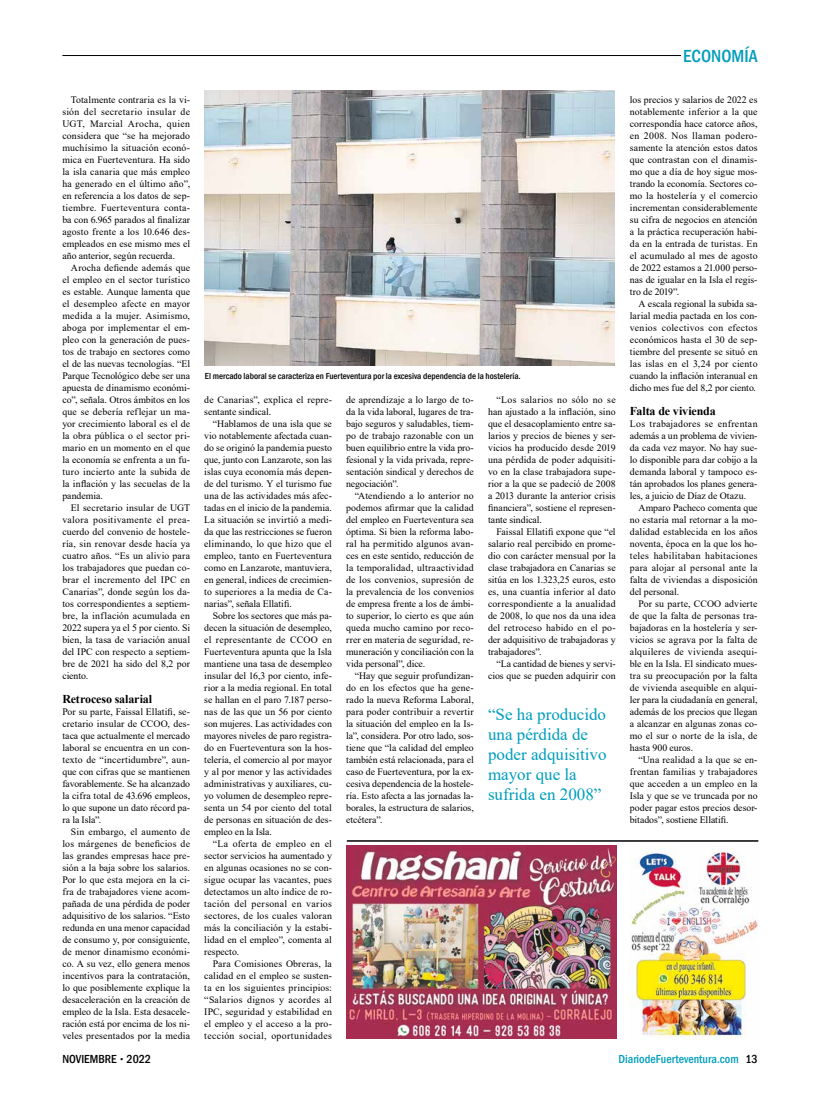
<style>
.page{position:relative;width:820px;height:1106px;background:#fff}
.page>*{position:absolute;margin:0;border:0;box-sizing:border-box;transform-origin:0 0}
.t1{font:500 condensed 18px "Franklin Gothic";color:#009dbc}
.t2{font:17px/20px "Times New Roman";color:#009dbc}
.t3{font:700 12px "Times New Roman";letter-spacing:-.01em;color:#000}
.t4{font:500 condensed 12px "Franklin Gothic";color:#009dbc}
.t5{font:500 condensed 12px "Franklin Gothic";color:#000}
.t6{font:9.8px/12px "Times New Roman";letter-spacing:.005em;color:#000;text-align:justify}
.t7{font:500 condensed 9px "Franklin Gothic";color:#000}
.s1{font-size:8px}
.s2{color:#000}
</style>
<div class="page">
<hr style="left:62px;top:55px;width:618px;height:1px;background:#000">
<img style="left:630px;top:846px;width:127px;height:193px">
<hr style="left:347px;top:840px;width:411px;height:1px;background:#000">
<img style="left:347px;top:846px;width:268px;height:192px">
<img style="left:205px;top:91px;width:409px;height:274px">
<p class="t6" style="left:62px;top:93px;width:129px;text-indent:9px">Totalmente contraria es la vi&shy;sión del secretario insular de UGT, Marcial Arocha, quien considera que “se ha mejorado muchísimo la situación econó&shy;mica en Fuerteventura. Ha sido la isla canaria que más empleo ha generado en el último año”, en referencia a los datos de sep&shy;tiembre. Fuerteventura conta&shy;ba con 6.965 parados al finalizar agosto frente a los 10.646 des&shy;empleados en ese mismo mes el año anterior, según recuerda.</p>
<p class="t6" style="left:62px;top:261px;width:129px;text-indent:9px">Arocha defiende además que el empleo en el sector turístico es estable. Aunque lamenta que el desempleo afecte en mayor medida a la mujer. Asimismo, aboga por implementar el em&shy;pleo con la generación de pues&shy;tos de trabajo en sectores como el de las nuevas tecnologías. “El Parque Tecnológico debe ser una apuesta de dinamismo económi&shy;co”, señala. Otros ámbitos en los que se debería reflejar un ma&shy;yor crecimiento laboral es el de la obra pública o el sector pri&shy;mario en un momento en el que la economía se enfrenta a un fu&shy;turo incierto ante la subida de la inflación y las secuelas de la pandemia.</p>
<p class="t6" style="left:62px;top:501px;width:129px;text-indent:9px">El secretario insular de UGT valora positivamente el prea&shy;cuerdo del convenio de hostele&shy;ría, sin renovar desde hacía ya cuatro años. “Es un alivio para los trabajadores que puedan co&shy;brar el incremento del IPC en Canarias”, donde según los da&shy;tos correspondientes a septiem&shy;bre, la inflación acumulada en 2022 supera ya el 5 por ciento. Si bien, la tasa de variación anual del IPC con respecto a septiem&shy;bre de 2021 ha sido del 8,2 por ciento.</p>
<p class="t3" style="left:62px;top:690px;width:91px">Retroceso salarial</p>
<p class="t6" style="left:62px;top:705px;width:129px">Por su parte, Faissal Ellatifi, se&shy;cretario insular de CCOO, des&shy;taca que actualmente el mercado laboral se encuentra en un con&shy;texto de “incertidumbre”, aun&shy;que con cifras que se mantienen favorablemente. Se ha alcanzado la cifra total de 43.696 empleos, lo que supone un dato récord pa&shy;ra la Isla”.</p>
<p class="t6" style="left:62px;top:825px;width:129px;text-indent:9px">Sin embargo, el aumento de los márgenes de beneficios de las grandes empresas hace pre&shy;sión a la baja sobre los salarios.<br>Por lo que esta mejora en la ci&shy;fra de trabajadores viene acom&shy;pañada de una pérdida de poder adquisitivo de los salarios. “Esto redunda en una menor capacidad de consumo y, por consiguiente, de menor dinamismo económi&shy;co. A su vez, ello genera menos incentivos para la contratación, lo que posiblemente explique la desaceleración en la creación de empleo de la Isla. Esta desacele&shy;ración está por encima de los ni&shy;veles presentados por la media</p>
<p class="t7" style="left:205px;top:370px;width:317px">El mercado laboral se caracteriza en Fuerteventura por la excesiva dependencia de la hostelería.</p>
<p class="t6" style="left:204px;top:393px;width:129px">de Canarias”, explica el repre&shy;sentante sindical.</p>
<p class="t6" style="left:204px;top:417px;width:129px;text-indent:9px">“Hablamos de una isla que se vio notablemente afectada cuan&shy;do se originó la pandemia puesto que, junto con Lanzarote, son las islas cuya economía más depen&shy;de del turismo. Y el turismo fue una de las actividades más afec&shy;tadas en el inicio de la pandemia.<br>La situación se invirtió a medi&shy;da que las restricciones se fueron eliminando, lo que hizo que el empleo, tanto en Fuerteventura como en Lanzarote, mantuviera, en general, índices de crecimien&shy;to superiores a la media de Ca&shy;narias”, señala Ellatifi.</p>
<p class="t6" style="left:204px;top:609px;width:129px;text-indent:9px">Sobre los sectores que más pa&shy;decen la situación de desempleo, el representante de CCOO en Fuerteventura apunta que la Isla mantiene una tasa de desempleo insular del 16,3 por ciento, infe&shy;rior a la media regional. En total se hallan en el paro 7.187 perso&shy;nas de las que un 56 por ciento son mujeres. Las actividades con mayores niveles de paro registra&shy;do en Fuerteventura son la hos&shy;telería, el comercio al por mayor y al por menor y las actividades administrativas y auxiliares, cu&shy;yo volumen de desempleo repre&shy;senta un 54 por ciento del total de personas en situación de des&shy;empleo en la Isla.</p>
<p class="t6" style="left:204px;top:837px;width:129px;text-indent:9px">“La oferta de empleo en el sector servicios ha aumentado y en algunas ocasiones no se con&shy;sigue ocupar las vacantes, pues detectamos un alto índice de ro&shy;tación del personal en varios sectores, de los cuales valoran más la conciliación y la estabi&shy;lidad en el empleo”, comenta al respecto.</p>
<p class="t6" style="left:204px;top:957px;width:129px;text-indent:9px">Para Comisiones Obreras, la calidad en el empleo se susten&shy;ta en los siguientes principios: “Salarios dignos y acordes al IPC, seguridad y estabilidad en el empleo y el acceso a la pro&shy;tección social, oportunidades</p>
<p class="t6" style="left:346px;top:393px;width:129px">de aprendizaje a lo largo de to&shy;da la vida laboral, lugares de tra&shy;bajo seguros y saludables, tiem&shy;po de trabajo razonable con un buen equilibrio entre la vida pro&shy;fesional y la vida privada, repre&shy;sentación sindical y derechos de negociación”.</p>
<p class="t6" style="left:346px;top:489px;width:129px;text-indent:9px">“Atendiendo a lo anterior no podemos afirmar que la calidad del empleo en Fuerteventura sea óptima. Si bien la reforma labo&shy;ral ha permitido algunos avan&shy;ces en este sentido, reducción de la temporalidad, ultraactividad de los convenios, supresión de la prevalencia de los convenios de empresa frente a los de ámbi&shy;to superior, lo cierto es que aún queda mucho camino por reco&shy;rrer en materia de seguridad, re&shy;muneración y conciliación con la vida personal”, dice.</p>
<p class="t6" style="left:346px;top:669px;width:129px;text-indent:9px">“Hay que seguir profundizan&shy;do en los efectos que ha gene&shy;rado la nueva Reforma Laboral, para poder contribuir a revertir la situación del empleo en la Is&shy;la”, considera. Por otro lado, sos&shy;tiene que “la calidad del empleo también está relacionada, para el caso de Fuerteventura, por la ex&shy;cesiva dependencia de la hostele&shy;ría. Esto afecta a las jornadas la&shy;borales, la estructura de salarios, etcétera”.</p>
<p class="t6" style="left:488px;top:393px;width:129px;text-indent:9px">“Los salarios no sólo no se han ajustado a la inflación, sino que el desacoplamiento entre sa&shy;larios y precios de bienes y ser&shy;vicios ha producido desde 2019 una pérdida de poder adquisiti&shy;vo en la clase trabajadora supe&shy;rior a la que se padeció de 2008 a 2013 durante la anterior crisis financiera”, sostiene el represen&shy;tante sindical.</p>
<p class="t6" style="left:488px;top:525px;width:129px;text-indent:9px">Faissal Ellatifi expone que “el salario real percibido en prome&shy;dio con carácter mensual por la clase trabajadora en Canarias se sitúa en los 1.323,25 euros, esto es, una cuantía inferior al dato correspondiente a la anualidad de 2008, lo que nos da una idea del retroceso habido en el po&shy;der adquisitivo de trabajadoras y trabajadores”.</p>
<p class="t6" style="left:488px;top:657px;width:129px;text-align:right">“La cantidad de bienes y servi&shy;cios que se pueden adquirir con</p>
<h2 class="t2" style="left:488px;top:703px;width:120px">“Se ha producido una pérdida de poder adquisitivo mayor que la sufrida en 2008”</h2>
<h1 class="t1" style="left:683px;top:44px;width:76px">ECONOMÍA</h1>
<p class="t6" style="left:629px;top:93px;width:129px">los precios y salarios de 2022 es notablemente inferior a la que correspondía hace catorce años, en 2008. Nos llaman podero&shy;samente la atención estos datos que contrastan con el dinamis&shy;mo que a día de hoy sigue mos&shy;trando la economía. Sectores co&shy;mo la hostelería y el comercio incrementan considerablemente su cifra de negocios en atención a la práctica recuperación habi&shy;da en la entrada de turistas. En el acumulado al mes de agosto de 2022 estamos a 21.000 perso&shy;nas de igualar en la Isla el regis&shy;tro de 2019”.</p>
<p class="t6" style="left:629px;top:297px;width:129px;text-indent:9px">A escala regional la subida sa&shy;larial media pactada en los con&shy;venios colectivos con efectos económicos hasta el 30 de sep&shy;tiembre del presente se situó en las islas en el 3,24 por ciento cuando la inflación interanual en dicho mes fue del 8,2 por ciento.</p>
<p class="t3" style="left:629px;top:402px;width:87px">Falta de vivienda</p>
<p class="t6" style="left:629px;top:417px;width:129px">Los trabajadores se enfrentan además a un problema de vivien&shy;da cada vez mayor. No hay sue&shy;lo disponible para dar cobijo a la demanda laboral y tampoco es&shy;tán aprobados los planes genera&shy;les, a juicio de Díaz de Otazu.</p>
<p class="t6" style="left:629px;top:501px;width:129px;text-indent:9px">Amparo Pacheco comenta que no estaría mal retornar a la mo&shy;dalidad establecida en los años noventa, época en la que los ho&shy;teles habilitaban habitaciones para alojar al personal ante la falta de viviendas a disposición del personal.</p>
<p class="t6" style="left:629px;top:597px;width:129px;text-indent:9px">Por su parte, CCOO advierte de que la falta de personas tra&shy;bajadoras en la hostelería y ser&shy;vicios se agrava por la falta de alquileres de vivienda asequi&shy;ble en la Isla. El sindicato mues&shy;tra su preocupación por la falta de vivienda asequible en alqui&shy;ler para la ciudadanía en general, además de los precios que llegan a alcanzar en algunas zonas co&shy;mo el sur o norte de la isla, de hasta 900 euros.</p>
<p class="t6" style="left:629px;top:753px;width:129px;text-indent:9px">“Una realidad a la que se en&shy;frentan familias y trabajadores que acceden a un empleo en la Isla y que se ve truncada por no poder pagar estos precios desor&shy;bitados”, sostiene Ellatifi.</p>
<p class="t5" style="left:62px;top:1050px;width:90px">NOVIEMBRE <span class="s1">•</span> 2022</p>
<p class="t4" style="left:618px;top:1050px;width:141px">DiariodeFuerteventura.com <span class="s2">13</span></p>
</div>
